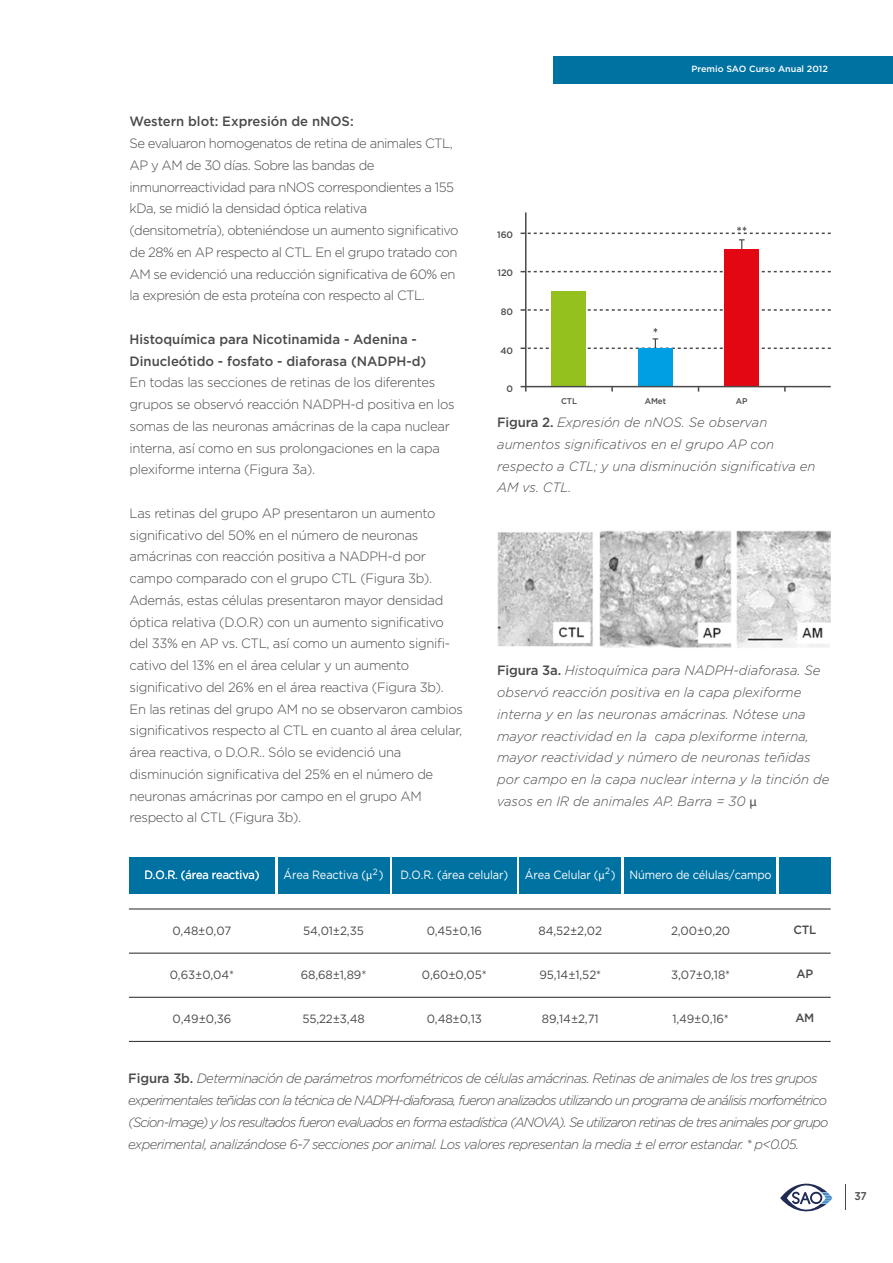
<style>
.page{position:relative;width:893px;height:1263px;background:#fff}
.page>*{position:absolute;margin:0;border:0;box-sizing:border-box;transform-origin:0 0}
.t1{font:300 13.5px/21.8px "Gotham";letter-spacing:-.025em;color:#4a4a49}
.t2{font:italic 300 13.5px/21.8px "Gotham";letter-spacing:-.07em;color:#4a4a49}
.t3{font:italic 300 13.5px/21.8px "Gotham";color:#4a4a49}
.t4{font:500 13.5px/21.8px "Gotham";color:#4a4a49}
.t5{font:12px "Gotham";letter-spacing:-.01em;color:#4a4a49}
.t6{font:12px "Gotham";letter-spacing:-.01em;color:#fff;scale:.92 1}
.t7{font:500 12px "Gotham";letter-spacing:-.025em;color:#4a4a49}
.t8{font:500 11.25px "Gotham";color:#4a4a49;scale:.92 1}
.t9{font:500 9.3px "Gotham";letter-spacing:-.01em;color:#4a4a49}
.t10{font:500 9px "Gotham";color:#fff}
.t11{font:9px "Gotham";color:#fff;scale:.92 1}
.t12{font:500 8.25px "Gotham";letter-spacing:-.01em;color:#4a4a49}
.s1{font-weight:500;font-style:normal}
.s2{font-family:"Myriad Pro";font-weight:400;font-style:normal}
.s3{font-family:"Myriad Pro"}
</style>
<div class="page">
<svg style="left:780px;top:1183px;width:52px;height:29px"></svg>
<svg style="left:845px;top:1184px;width:1px;height:26px"></svg>
<img style="left:497px;top:530px;width:334px;height:118px">
<svg style="left:524px;top:212px;width:307px;height:176px"></svg>
<hr style="left:129px;top:952px;width:702px;height:2px;background:#3c3c3b">
<hr style="left:129px;top:997px;width:702px;height:1px;background:#3c3c3b">
<div style="left:779px;top:857px;width:52px;height:36px;background:#0072a1"></div>
<hr style="left:129px;top:1041px;width:702px;height:1px;background:#3c3c3b">
<hr style="left:129px;top:908px;width:702px;height:1px;background:#3c3c3b">
<div style="left:129px;top:857px;width:146px;height:36px;background:#0072a1"></div>
<div style="left:392px;top:857px;width:124px;height:36px;background:#0072a1"></div>
<div style="left:519px;top:857px;width:102px;height:36px;background:#0072a1"></div>
<div style="left:278px;top:857px;width:111px;height:36px;background:#0072a1"></div>
<div style="left:624px;top:857px;width:152px;height:36px;background:#0072a1"></div>
<div style="left:553px;top:56px;width:340px;height:28px;background:#0072a1"></div>
<p class="t4" style="left:130px;top:111px;width:226px">Western blot: Expresión de nNOS:</p>
<p class="t1" style="left:130px;top:132px;width:330px">Se evaluaron homogenatos de retina de animales CTL, AP y AM de 30 días. Sobre las bandas de inmunorreactividad para nNOS correspondientes a 155 kDa, se midió la densidad óptica relativa (densitometría), obteniéndose un aumento significativo de 28% en AP respecto al CTL. En el grupo tratado con AM se evidenció una reducción significativa de 60% en la expresión de esta proteína con respecto al CTL.</p>
<p class="t4" style="left:130px;top:328px;width:298px">Histoquímica para Nicotinamida - Adenina -<br>Dinucleótido - fosfato - diaforasa (NADPH-d)</p>
<p class="t1" style="left:130px;top:371px;width:327px">En todas las secciones de retinas de los diferentes grupos se observó reacción NADPH-d positiva en los somas de las neuronas amácrinas de la capa nuclear interna, así como en sus prolongaciones en la capa plexiforme interna (Figura 3a).</p>
<p class="t1" style="left:130px;top:502px;width:335px">Las retinas del grupo AP presentaron un aumento significativo del 50% en el número de neuronas amácrinas con reacción positiva a NADPH-d por campo comparado con el grupo CTL (Figura 3b).<br>Además, estas células presentaron mayor densidad óptica relativa (D.O.R) con un aumento significativo del 33% en AP vs. CTL, así como un aumento signifi&shy;cativo del 13% en el área celular y un aumento significativo del 26% en el área reactiva (Figura 3b).<br>En las retinas del grupo AM no se observaron cambios significativos respecto al CTL en cuanto al área celular, área reactiva, o D.O.R.. Sólo se evidenció una disminución significativa del 25% en el número de neuronas amácrinas por campo en el grupo AM respecto al CTL (Figura 3b).</p>
<p class="t10" style="left:692px;top:63px;width:138px">Premio SAO Curso Anual 2012</p>
<p class="t9" style="left:497px;top:228px;width:17px">160</p>
<p class="t9" style="left:498px;top:267px;width:17px">120</p>
<p class="t9" style="left:501px;top:306px;width:14px">80</p>
<p class="t9" style="left:500px;top:344px;width:14px">40</p>
<p class="t9" style="left:507px;top:383px;width:8px">0</p>
<p class="t12" style="left:561px;top:396px;width:17px">CTL</p>
<p class="t12" style="left:645px;top:396px;width:23px">AMet</p>
<p class="t12" style="left:736px;top:396px;width:13px">AP</p>
<p class="t3" style="left:497px;top:411px;width:320px"><span class="s1">Figura 2.</span> Expresión de nNOS. Se observan aumentos significativos en el grupo AP con respecto a CTL; y una disminución significativa en AM vs. CTL.</p>
<p class="t3" style="left:497px;top:659px;width:334px"><span class="s1">Figura 3a.</span> Histoquímica para NADPH-diaforasa. Se observó reacción positiva en la capa plexiforme interna y en las neuronas amácrinas. Nótese una mayor reactividad en la capa plexiforme interna, mayor reactividad y número de neuronas teñidas por campo en la capa nuclear interna y la tinción de vasos en IR de animales AP. Barra = 30 <span class="s2">µ</span></p>
<p class="t6" style="left:283px;top:867px;width:110px">Área Reactiva (<span class="s3">µ</span> )<sup>2</sup></p>
<p class="t11" style="left:605px;top:865px;width:7px">2</p>
<p class="t6" style="left:630px;top:867px;width:156px">Número de células/campo</p>
<p class="t6" style="left:144px;top:867px;width:127px">D.O.R. (área reactiva)</p>
<p class="t6" style="left:400px;top:867px;width:119px">D.O.R. (área celular)</p>
<p class="t6" style="left:525px;top:867px;width:100px">Área Celular (<span class="s3">µ</span> )</p>
<p class="t5" style="left:172px;top:923px;width:61px">0,48±0,07</p>
<p class="t5" style="left:170px;top:967px;width:66px">0,63±0,04*</p>
<p class="t5" style="left:173px;top:1011px;width:60px">0,49±0,36</p>
<p class="t5" style="left:303px;top:923px;width:62px">54,01±2,35</p>
<p class="t5" style="left:427px;top:923px;width:57px">0,45±0,16</p>
<p class="t5" style="left:539px;top:923px;width:65px">84,52±2,02</p>
<p class="t5" style="left:671px;top:923px;width:61px">2,00±0,20</p>
<p class="t5" style="left:301px;top:967px;width:67px">68,68±1,89*</p>
<p class="t5" style="left:422px;top:967px;width:66px">0,60±0,05*</p>
<p class="t5" style="left:539px;top:967px;width:63px">95,14±1,52*</p>
<p class="t5" style="left:671px;top:967px;width:61px">3,07±0,18*</p>
<p class="t5" style="left:302px;top:1011px;width:64px">55,22±3,48</p>
<p class="t5" style="left:427px;top:1011px;width:57px">0,48±0,13</p>
<p class="t5" style="left:542px;top:1011px;width:58px">89,14±2,71</p>
<p class="t5" style="left:672px;top:1011px;width:58px">1,49±0,16*</p>
<p class="t7" style="left:793px;top:922px;width:24px">CTL</p>
<p class="t7" style="left:796px;top:966px;width:18px">AP</p>
<p class="t7" style="left:795px;top:1010px;width:21px">AM</p>
<p class="t2" style="left:128px;top:1067px;width:701px"><span class="s1">Figura 3b.</span> Determinación de parámetros morfométricos de células amácrinas. Retinas de animales de los tres grupos experimentales teñidas con la técnica de NADPH-diaforasa, fueron analizados utilizando un programa de análisis morfométrico (Scion-Image) y los resultados fueron evaluados en forma estadística (ANOVA). Se utilizaron retinas de tres animales por grupo experimental, analizándose 6-7 secciones por animal. Los valores representan la media ± el error estandar. * p&lt;0.05.</p>
<p class="t8" style="left:854px;top:1188px;width:15px">37</p>
</div>
